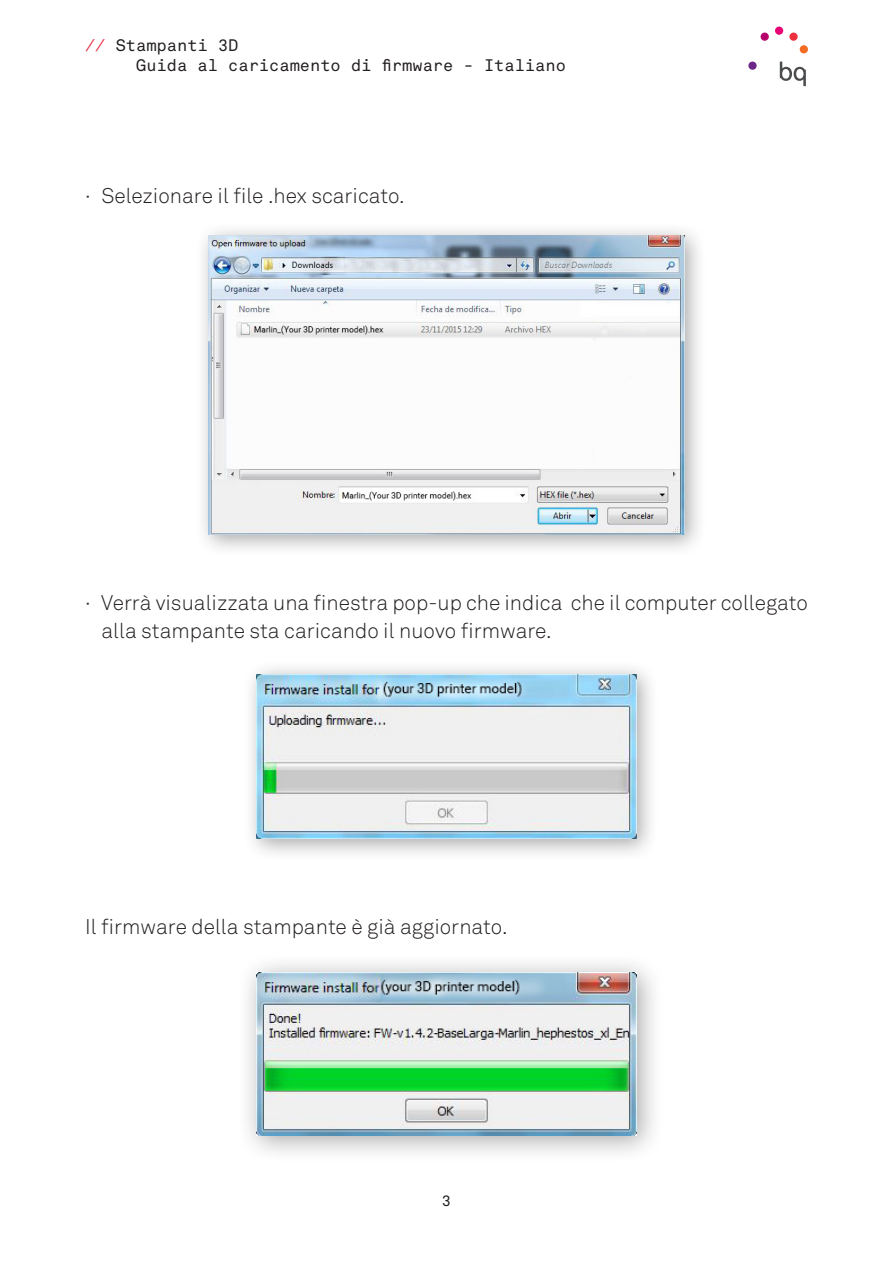
<style>
.page{position:relative;width:893px;height:1263px;background:#fff}
.page>*{position:absolute;margin:0;border:0;box-sizing:border-box;transform-origin:0 0}
._06_Texto_general{font:300 21px/28.5px "Akkurat Pro";color:#231f20}
.t1{font:16.5px/19.8px "Akkurat Mono Pro";color:#231f20}
.t2{font:15px "Akkurat Mono Pro";color:#231f20}
.s1{color:#e62035}
</style>
<div class="page">
<svg style="left:780px;top:62px;width:26px;height:24px"></svg>
<div style="left:748px;top:62px;width:9px;height:8px;background:#6c2789;border-radius:50%"></div>
<div style="left:761px;top:33px;width:8px;height:8px;background:#b6036c;border-radius:50%"></div>
<div style="left:775px;top:27px;width:8px;height:8px;background:#e60275;border-radius:50%"></div>
<div style="left:789px;top:33px;width:9px;height:8px;background:#ee2f3e;border-radius:50%"></div>
<div style="left:800px;top:45px;width:8px;height:8px;background:#f36c21;border-radius:50%"></div>
<div style="left:194px;top:222px;width:513px;height:335px;background:#231f20;opacity:.4"></div>
<img style="left:209px;top:236px;width:475px;height:298px">
<div style="left:237px;top:953px;width:427px;height:210px;background:#231f20;opacity:.4"></div>
<img style="left:257px;top:972px;width:379px;height:164px">
<div style="left:243px;top:660px;width:416px;height:201px;background:#231f20;opacity:.4"></div>
<img style="left:257px;top:674px;width:379px;height:164px">
<p class="t1" style="left:136px;top:36px;width:431px;text-indent:-51px"><span class="s1">//</span> Stampanti 3D<br>Guida al caricamento di firmware - Italiano</p>
<p class="_06_Texto_general" style="left:85px;top:181px;width:321px">· Selezionare il file .hex scaricato.</p>
<p class="_06_Texto_general" style="left:102px;top:588px;width:708px;text-indent:-16px">· Verrà visualizzata una finestra pop-up che indica che il computer collegato alla stampante sta caricando il nuovo firmware.</p>
<p class="_06_Texto_general" style="left:85px;top:912px;width:424px">Il firmware della stampante è già aggiornato.</p>
<p class="t2" style="left:442px;top:1192px;width:11px">3</p>
</div>
